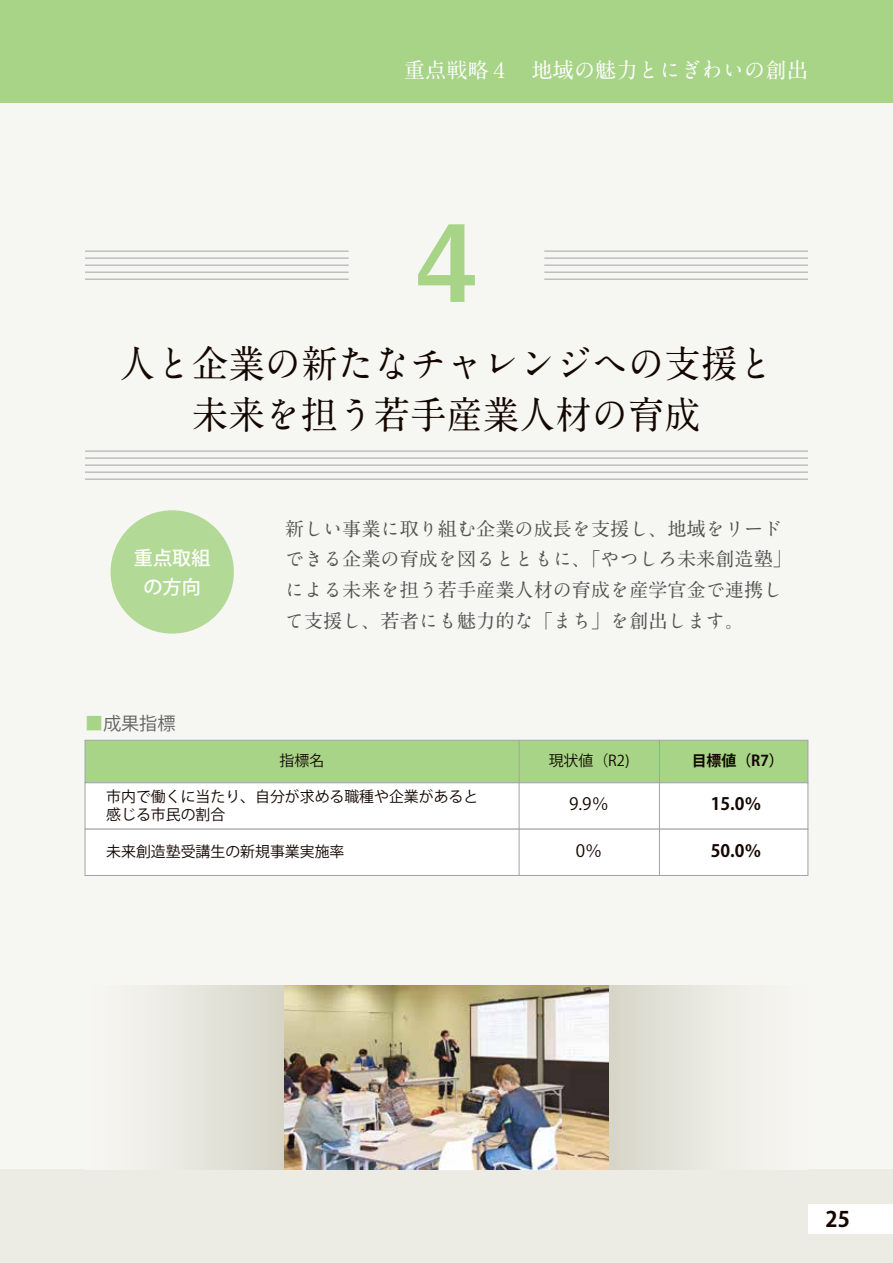
<style>
.page{position:relative;width:893px;height:1263px;background:#f6f6f2}
.page>*{position:absolute;margin:0;border:0;box-sizing:border-box;transform-origin:0 0}
.t1{font:106.35px "Midashi Go Pro MB31";color:#a8d488}
.t2{font:700 38.25px/51px "A1 Mincho Std";color:#140700;text-align:center;scale:.95 1}
.t3{font:700 21.3px "A1 Mincho Std";color:#fff}
.t4{font:700 21.3px "Koz Go Pr 6 N";color:#140700}
.t5{font:700 19.2px/30.8px "A1 Mincho Std";color:#535353}
.t6{font:500 19.2px/28.7px "Koz Go Pr 6 N";color:#fff;text-align:center}
.t7{font:18px "Koz Go Pr 6 N";color:#616161}
.t8{font:700 16.95px "Koz Go Pr 6 N";color:#140700}
.t9{font:16.95px "Koz Go Pr 6 N";color:#140700}
.t10{font:14.85px/18px "Koz Go Pr 6 N";color:#140700}
.t11{font:700 14.85px "Koz Go Pr 6 N";color:#140700}
.s1{color:#a8d488}
</style>
<div class="page">
<div style="left:0;top:1169px;width:893px;height:94px;background:#edece4"></div>
<div style="left:0;top:0;width:893px;height:102px;background:#a8d488"></div>
<div style="left:808px;top:1204px;width:85px;height:29px;background:#fff"></div>
<hr style="left:85px;top:251px;width:264px;height:1px;background:#a3a3a5">
<hr style="left:85px;top:258px;width:264px;height:1px;background:#a3a3a5">
<hr style="left:85px;top:265px;width:264px;height:1px;background:#a3a3a5">
<hr style="left:85px;top:272px;width:264px;height:1px;background:#a3a3a5">
<hr style="left:85px;top:279px;width:264px;height:1px;background:#a3a3a5">
<hr style="left:544px;top:251px;width:264px;height:1px;background:#a3a3a5">
<hr style="left:544px;top:258px;width:264px;height:1px;background:#a3a3a5">
<hr style="left:544px;top:265px;width:264px;height:1px;background:#a3a3a5">
<hr style="left:544px;top:272px;width:264px;height:1px;background:#a3a3a5">
<hr style="left:544px;top:279px;width:264px;height:1px;background:#a3a3a5">
<hr style="left:85px;top:451px;width:723px;height:1px;background:#a3a3a5">
<hr style="left:85px;top:458px;width:723px;height:1px;background:#a3a3a5">
<hr style="left:85px;top:465px;width:723px;height:1px;background:#a3a3a5">
<hr style="left:85px;top:472px;width:723px;height:1px;background:#a3a3a5">
<hr style="left:85px;top:479px;width:723px;height:1px;background:#a3a3a5">
<div style="left:111px;top:510px;width:123px;height:124px;background:#b2d995;border-radius:50%"></div>
<div style="left:85px;top:740px;width:723px;height:43px;background:#a8d488;border:1px solid #a3a3a5"></div>
<div style="left:85px;top:782px;width:723px;height:47px;background:#fff;border:1px solid #a3a3a5"></div>
<div style="left:85px;top:829px;width:723px;height:47px;background:#fff;border:1px solid #a3a3a5"></div>
<hr style="left:519px;top:740px;width:1px;height:135px;background:#a3a3a5">
<hr style="left:659px;top:740px;width:1px;height:135px;background:#a3a3a5">
<svg style="left:154px;top:985px;width:581px;height:184px"></svg>
<img style="left:284px;top:985px;width:325px;height:184px">
<p class="t3" style="left:404px;top:53px;width:405px">重点戦略４　地域の魅力とにぎわいの創出</p>
<h1 class="t1" style="left:417px;top:177px;width:61px">4</h1>
<h2 class="t2" style="left:119px;top:333px;width:690px">人と企業の新たなチャレンジへの支援と未来を担う若手産業人材の育成</h2>
<p class="t6" style="left:134px;top:544px;width:78px">重点取組の方向</p>
<p class="t7" style="left:85px;top:713px;width:92px"><span class="s1">■</span>成果指標</p>
<p class="t5" style="left:285px;top:510px;width:509px">新しい事業に取り組む企業の成長を支援し、地域をリードできる企業の育成を図るとともに、「やつしろ未来創造塾」による未来を担う若手産業人材の育成を産学官金で連携して支援し、若者にも魅力的な「まち」を創出します。</p>
<p class="t10" style="left:280px;top:752px;width:46px">指標名</p>
<p class="t10" style="left:549px;top:752px;width:82px">現状値（R2)</p>
<p class="t11" style="left:692px;top:752px;width:94px">目標値（R7）</p>
<p class="t10" style="left:106px;top:788px;width:374px">市内で働くに当たり、自分が求める職種や企業があると感じる市民の割合</p>
<p class="t10" style="left:106px;top:843px;width:240px">未来創造塾受講生の新規事業実施率</p>
<p class="t9" style="left:569px;top:794px;width:41px">9.9％</p>
<p class="t9" style="left:576px;top:841px;width:28px">0％</p>
<p class="t8" style="left:711px;top:794px;width:52px">15.0％</p>
<p class="t8" style="left:711px;top:841px;width:52px">50.0％</p>
<p class="t4" style="left:825px;top:1207px;width:26px">25</p>
</div>
